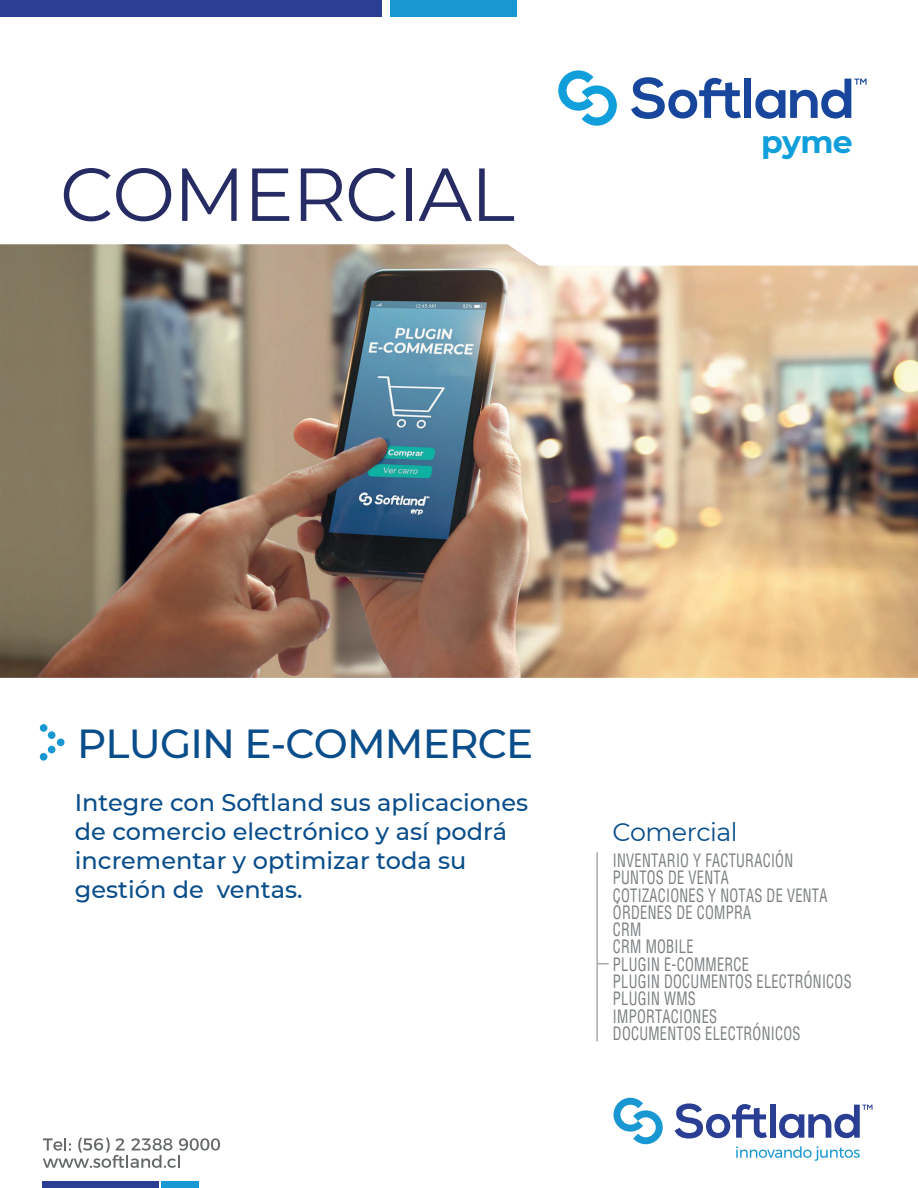
<style>
.page{position:relative;width:918px;height:1188px;background:#fff}
.page>*{position:absolute;margin:0;border:0;box-sizing:border-box;transform-origin:0 0}
.t1{font:74.85px "Montserrat";letter-spacing:-.02em;color:#262b63}
.t2{font:500 40.5px "Montserrat";letter-spacing:-.02em;color:#094d8a}
.t3{font:700 31.65px "Montserrat";color:#109fdb}
.t4{font:25.35px "Montserrat";letter-spacing:-.02em;color:#094d8a}
.t5{font:500 24px/28.8px "Montserrat";color:#094d8a}
.t6{font:condensed 18px/17.2px "Helvetica LT Std";letter-spacing:.02em;color:#7a7e80;scale:.8 1}
</style>
<div class="page">
<img style="left:0;top:244px;width:918px;height:434px">
<div style="left:43px;top:1181px;width:116px;height:7px;background:#2a3f94"></div>
<div style="left:162px;top:1181px;width:37px;height:7px;background:#1997d2"></div>
<div style="left:0;top:0;width:382px;height:17px;background:#2a3f94"></div>
<div style="left:390px;top:0;width:127px;height:17px;background:#1997d2"></div>
<hr style="left:596px;top:853px;width:2px;height:188px;background:#a8abaa">
<div style="left:40px;top:724px;width:7px;height:8px;background:#1997d2;border-radius:50%"></div>
<div style="left:48px;top:731px;width:7px;height:8px;background:#1997d2;border-radius:50%"></div>
<div style="left:57px;top:739px;width:8px;height:7px;background:#1997d2;border-radius:50%"></div>
<div style="left:48px;top:746px;width:7px;height:7px;background:#1997d2;border-radius:50%"></div>
<div style="left:40px;top:753px;width:7px;height:8px;background:#1997d2;border-radius:50%"></div>
<svg style="left:43px;top:1138px;width:177px;height:30px"></svg>
<svg style="left:675px;top:1103px;width:92px;height:36px"></svg>
<div style="left:770px;top:1105px;width:6px;height:33px;background:#2a3f94"></div>
<svg style="left:779px;top:1105px;width:94px;height:33px"></svg>
<svg style="left:614px;top:1098px;width:49px;height:46px"></svg>
<svg style="left:736px;top:1146px;width:124px;height:15px"></svg>
<svg style="left:631px;top:77px;width:110px;height:42px"></svg>
<div style="left:745px;top:79px;width:6px;height:39px;background:#19469d"></div>
<svg style="left:755px;top:79px;width:112px;height:40px"></svg>
<svg style="left:558px;top:70px;width:59px;height:56px"></svg>
<h1 class="t1" style="left:60px;top:143px;width:456px">COMERCIAL</h1>
<h3 class="t3" style="left:761px;top:119px;width:93px">pyme</h3>
<h2 class="t2" style="left:77px;top:715px;width:458px">PLUGIN E-COMMERCE</h2>
<h3 class="t5" style="left:75px;top:787px;width:455px">Integre con Softland sus aplicaciones de comercio electrónico y así podrá incrementar y optimizar toda su gestión de ventas.</h3>
<h3 class="t4" style="left:612px;top:815px;width:127px">Comercial</h3>
<p class="t6" style="left:613px;top:852px;width:300px">INVENTARIO Y FACTURACIÓN<br>PUNTOS DE VENTA<br>COTIZACIONES Y NOTAS DE VENTA<br>ÓRDENES DE COMPRA<br>CRM<br>CRM MOBILE<br>PLUGIN E-COMMERCE<br>PLUGIN DOCUMENTOS ELECTRÓNICOS<br>PLUGIN WMS<br>IMPORTACIONES<br>DOCUMENTOS ELECTRÓNICOS</p>
</div>
